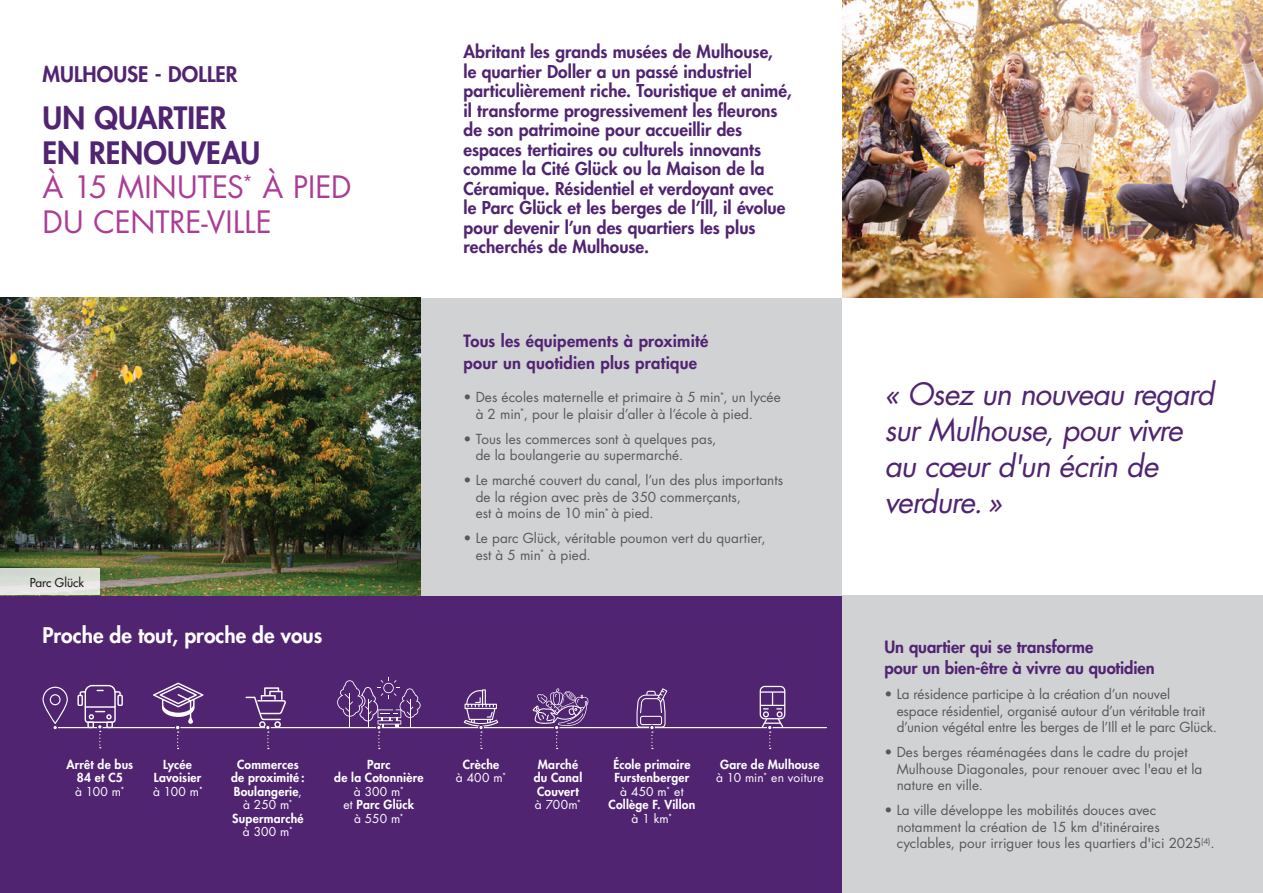
<style>
.page{position:relative;width:1263px;height:893px;background:#fff}
.page>*{position:absolute;margin:0;border:0;box-sizing:border-box;transform-origin:0 0}
.t1{font:italic 30px/36px "Futura Std";letter-spacing:-.03em;color:#512472}
.t2{font:30px/34.5px "Futura Std";color:#ab3d96}
.t3{font:800 21px "Futura Std";color:#fff}
.t4{font:800 21px "Futura Std";letter-spacing:.005em;color:#512472}
.t5{font:800 17.25px/19.5px "Futura Std";letter-spacing:.005em;color:#512472}
.t6{font:800 16.5px/21px "Futura Std";letter-spacing:.005em;color:#512472}
.t7{font:13.5px/16.5px "Futura Std";letter-spacing:.005em;color:#57585a}
.t8{font:800 12.15px/13.5px "Futura Std";letter-spacing:.015em;color:#fff;text-align:center}
.t9{font:12px "Futura Std";letter-spacing:.01em;color:#fff}
.t10{font:500 12px "Futura Std";color:#231f20}
.s1{font-weight:800;color:#512472}
.s2{font-weight:400;font-size:12px}
</style>
<div class="page">
<div style="left:842px;top:595px;width:421px;height:298px;background:#d1d2d4"></div>
<div style="left:0;top:595px;width:842px;height:298px;background:#512472"></div>
<hr style="left:54px;top:727px;width:772px;height:1px;background:#fff">
<svg style="left:43px;top:687px;width:25px;height:43px"></svg>
<svg style="left:153px;top:683px;width:50px;height:66px"></svg>
<svg style="left:760px;top:686px;width:25px;height:63px"></svg>
<svg style="left:77px;top:685px;width:46px;height:63px"></svg>
<svg style="left:337px;top:677px;width:84px;height:72px"></svg>
<svg style="left:464px;top:689px;width:34px;height:60px"></svg>
<svg style="left:245px;top:687px;width:41px;height:62px"></svg>
<div style="left:421px;top:298px;width:421px;height:297px;background:#d1d2d4"></div>
<img style="left:0;top:298px;width:421px;height:297px">
<img style="left:842px;top:0;width:421px;height:298px">
<svg style="left:636px;top:688px;width:31px;height:61px"></svg>
<svg style="left:533px;top:688px;width:55px;height:61px"></svg>
<svg style="left:0;top:568px;width:100px;height:27px;background:#dee0da"></svg>
<h2 class="t4" style="left:43px;top:61px;width:197px">MULHOUSE - DOLLER</h2>
<h1 class="t2" style="left:43px;top:101px;width:310px"><span class="s1">UN QUARTIER<br>EN RENOUVEAU<br></span>À 15 MINUTES<sup>*</sup> À PIED<br>DU CENTRE-VILLE</h1>
<p class="t10" style="left:30px;top:575px;width:56px">Parc Glück</p>
<h2 class="t3" style="left:43px;top:622px;width:281px">Proche de tout, proche de vous</h2>
<p class="t5" style="left:463px;top:42px;width:330px">Abritant les grands musées de Mulhouse,<br>le quartier Doller a un passé industriel particulièrement riche. Touristique et animé, il transforme progressivement les fleurons de son patrimoine pour accueillir des espaces tertiaires ou culturels innovants comme la Cité Glück ou la Maison de la Céramique. Résidentiel et verdoyant avec<br>le Parc Glück et les berges de l’Ill, il évolue pour devenir l’un des quartiers les plus recherchés de Mulhouse.</p>
<p class="t6" style="left:463px;top:330px;width:246px;line-height:21.6px">Tous les équipements à proximité pour un quotidien plus pratique</p>
<p class="t7" style="left:476px;top:389px;width:307px;text-indent:-12px">• Des écoles maternelle et primaire à 5 min<sup>*</sup>, un lycée à 2 min<sup>*</sup>, pour le plaisir d’aller à l’école à pied.</p>
<p class="t7" style="left:476px;top:431px;width:242px;text-indent:-12px">• Tous les commerces sont à quelques pas, de la boulangerie au supermarché.</p>
<p class="t7" style="left:476px;top:472px;width:309px;text-indent:-12px">• Le marché couvert du canal, l’un des plus importants de la région avec près de 350 commerçants,<br>est à moins de 10 min<sup>*</sup> à pied.</p>
<p class="t7" style="left:476px;top:530px;width:291px;text-indent:-12px">• Le parc Glück, véritable poumon vert du quartier, est à 5 min<sup>*</sup> à pied.</p>
<p class="t8" style="left:66px;top:757px;width:68px">Arrêt de bus<br>84 et C5</p>
<p class="t9" style="left:75px;top:784px;width:51px">à 100 m<sup>*</sup></p>
<p class="t8" style="left:154px;top:757px;width:49px">Lycée<br>Lavoisier</p>
<p class="t9" style="left:153px;top:784px;width:51px">à 100 m<sup>*</sup></p>
<p class="t8" style="left:231px;top:757px;width:75px">Commerces de proximité :<br>Boulangerie<span class="s2">,</span></p>
<p class="t9" style="left:243px;top:797px;width:51px">à 250 m<sup>*</sup></p>
<p class="t8" style="left:232px;top:811px;width:73px">Supermarché</p>
<p class="t9" style="left:243px;top:824px;width:52px">à 300 m<sup>*</sup></p>
<p class="t8" style="left:334px;top:757px;width:91px">Parc<br>de la Cotonnière</p>
<p class="t9" style="left:354px;top:784px;width:52px">à 300 m<sup>*</sup></p>
<p class="t8" style="left:343px;top:798px;width:72px"><span class="s2">et</span> Parc Glück</p>
<p class="t9" style="left:354px;top:811px;width:51px">à 550 m<sup>*</sup></p>
<p class="t8" style="left:463px;top:757px;width:38px">Crèche</p>
<p class="t9" style="left:456px;top:770px;width:52px">à 400 m<sup>*</sup></p>
<p class="t8" style="left:534px;top:757px;width:50px">Marché du Canal<br>Couvert</p>
<p class="t9" style="left:535px;top:797px;width:48px">à 700m<sup>*</sup></p>
<p class="t8" style="left:613px;top:757px;width:79px;text-align:left">École primaire<br>Furstenberger</p>
<p class="t9" style="left:620px;top:784px;width:65px">à 450 m<sup>*</sup> et</p>
<p class="t8" style="left:609px;top:798px;width:88px">Collège F. Villon</p>
<p class="t9" style="left:631px;top:811px;width:42px">à 1 km<sup>*</sup></p>
<p class="t8" style="left:720px;top:757px;width:101px">Gare de Mulhouse</p>
<p class="t9" style="left:716px;top:770px;width:109px">à 10 min<sup>*</sup> en voiture</p>
<h1 class="t1" style="left:884px;top:376px;width:331px">« Osez un nouveau regard sur Mulhouse, pour vivre au cœur d'un écrin de verdure. »</h1>
<p class="t6" style="left:884px;top:637px;width:272px">Un quartier qui se transforme<br>pour un bien-être à vivre au quotidien</p>
<p class="t7" style="left:897px;top:686px;width:322px;text-indent:-12px">• La résidence participe à la création d’un nouvel<br>espace résidentiel, organisé autour d’un véritable trait d’union végétal entre les berges de l’Ill et le parc Glück.</p>
<p class="t7" style="left:897px;top:744px;width:307px;text-indent:-12px">• Des berges réaménagées dans le cadre du projet<br>Mulhouse Diagonales, pour renouer avec l'eau et la nature en ville.</p>
<p class="t7" style="left:897px;top:802px;width:319px;text-indent:-12px">• La ville développe les mobilités douces avec notamment la création de 15 km d'itinéraires cyclables, pour irriguer tous les quartiers d'ici 2025<sup>(4)</sup>.</p>
</div>
